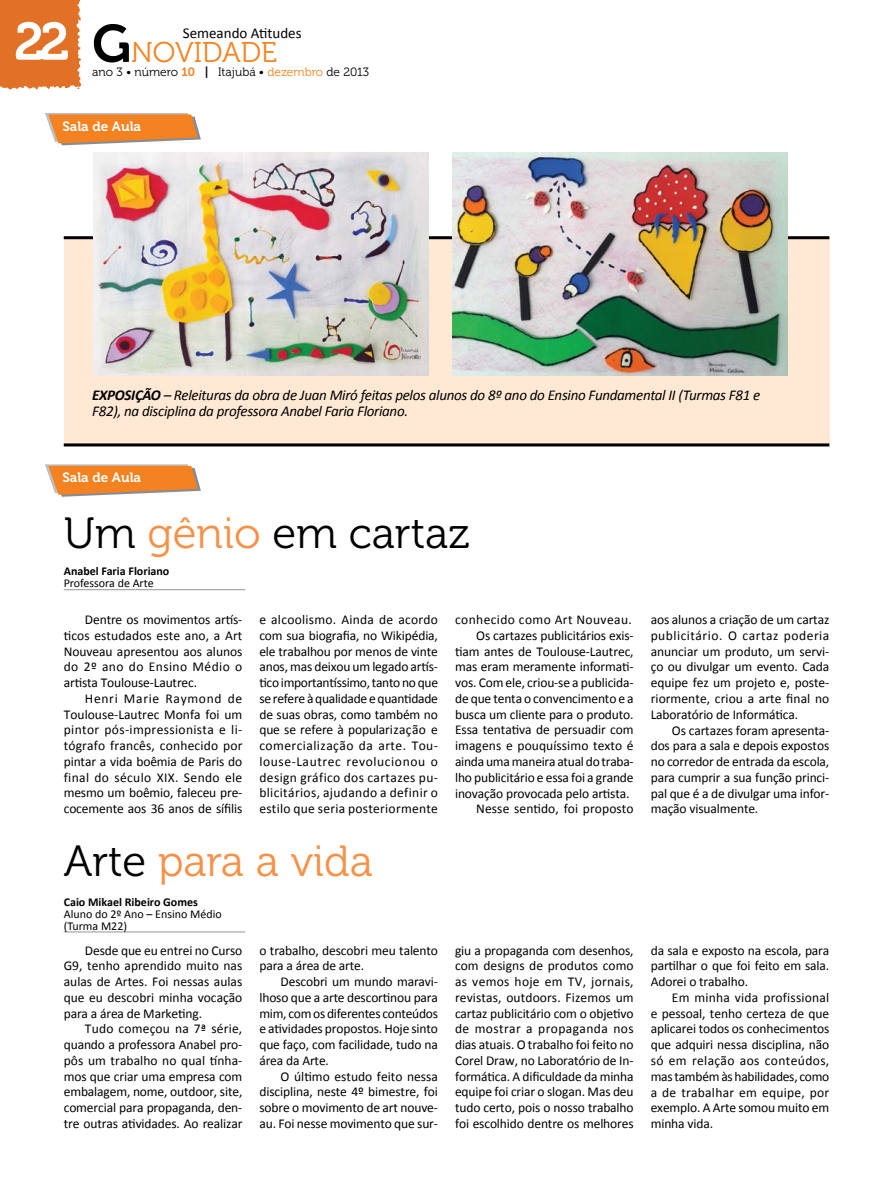
<style>
.page{position:relative;width:893px;height:1191px;background:#fff}
.page>*{position:absolute;margin:0;border:0;box-sizing:border-box;transform-origin:0 0}
.t1{font:43.65px "Museo 300";color:#000}
.t2{font:43.65px "Museo 300";color:#f79147}
.t3{font:28.5px "Museo 300";color:#f58220}
.t4{font:italic 15px/16.5px "Calibri";letter-spacing:-.02em;color:#000}
.t5{font:15px "Calibri";color:#000}
.t6{font:13.5px/15.8px "Calibri";letter-spacing:-.01em;color:#000;text-align:justify}
.t7{font:13.5px "Calibri";letter-spacing:.03em;color:#000}
.t8{font:13.5px "Museo 700";color:#fff}
.t9{font:12px/12px "Calibri";color:#000}
.t10{font:700 12px "Calibri";color:#000}
.t11{font:12px "Museo 300";color:#000}
.s1{font-family:"Museo 700";font-size:52.5px;color:#fff}
.s2{font-family:"Museo 700";font-size:52.5px;color:#000}
.s3{font-family:"Museo 700";color:#f58220}
.s4{font-family:"Museo 700"}
.s5{color:#f58220}
.s6{font-weight:700}
.s7{color:#f79147}
.s8{color:#000}
</style>
<div class="page">
<div style="left:0;top:0;width:81px;height:89px;background:#e17126"></div>
<svg style="left:45px;top:464px;width:156px;height:33px;background:#eb9954"></svg>
<svg style="left:45px;top:113px;width:156px;height:32px;background:#eb964e"></svg>
<hr style="left:64px;top:589px;width:181px;height:1px;background:#939598">
<hr style="left:64px;top:931px;width:181px;height:1px;background:#939598">
<div style="left:64px;top:236px;width:765px;height:210px;background:#ffe8d4"></div>
<hr style="left:64px;top:236px;width:765px;height:3px;background:#000">
<hr style="left:64px;top:443px;width:765px;height:3px;background:#000">
<img style="left:93px;top:152px;width:335px;height:223px">
<img style="left:452px;top:152px;width:335px;height:223px">
<h2 class="t3" style="left:14px;top:37px;width:264px"><span class="s1">22</span> <span class="s2">G</span>NOVIDADE</h2>
<p class="t11" style="left:92px;top:66px;width:278px">ano 3 • número <span class="s3">10</span> <span class="s4">|</span> Itajubá • <span class="s5">dezembro</span> de 2013</p>
<p class="t5" style="left:183px;top:24px;width:120px">Semeando Atitudes</p>
<p class="t8" style="left:62px;top:119px;width:80px">Sala de Aula</p>
<p class="t4" style="left:92px;top:386px;width:670px"><span class="s6">EXPOSIÇÃO</span> – Releituras da obra de Juan Miró feitas pelos alunos do 8º ano do Ensino Fundamental II (Turmas F81 e<br>F82), na disciplina da professora Anabel Faria Floriano.</p>
<p class="t8" style="left:62px;top:470px;width:80px">Sala de Aula</p>
<h1 class="t1" style="left:64px;top:509px;width:408px">Um <span class="s7">gênio</span> em cartaz</h1>
<p class="t10" style="left:64px;top:564px;width:107px">Anabel Faria Floriano</p>
<p class="t9" style="left:64px;top:577px;width:91px">Professora de Arte</p>
<p class="t6" style="left:64px;top:612px;width:180px;text-indent:21px">Dentre os movimentos artís&shy;ticos estudados este ano, a Art Nouveau apresentou aos alunos do 2º ano do Ensino Médio o artista Toulouse-Lautrec.</p>
<p class="t6" style="left:64px;top:690px;width:180px;text-indent:21px">Henri Marie Raymond de Toulouse-Lautrec Monfa foi um pintor pós-impressionista e li&shy;tógrafo francês, conhecido por pintar a vida boêmia de Paris do final do século XIX. Sendo ele mesmo um boêmio, faleceu pre&shy;cocemente aos 36 anos de sífilis</p>
<p class="t6" style="left:259px;top:612px;width:180px">e alcoolismo. Ainda de acordo com sua biografia, no Wikipédia, ele trabalhou por menos de vinte anos, mas deixou um legado artís&shy;tico importantíssimo, tanto no que se refere à qualidade e quantidade de suas obras, como também no que se refere à popularização e comercialização da arte. Tou&shy;louse-Lautrec revolucionou o design gráfico dos cartazes pu&shy;blicitários, ajudando a definir o estilo que seria posteriormente</p>
<p class="t7" style="left:455px;top:611px;width:178px">conhecido como Art Nouveau.</p>
<p class="t6" style="left:476px;top:627px;width:159px">Os cartazes publicitários exis-</p>
<p class="t6" style="left:455px;top:643px;width:180px">tiam antes de Toulouse-Lautrec,</p>
<p class="t6" style="left:455px;top:659px;width:180px">mas eram meramente informati-</p>
<p class="t6" style="left:455px;top:675px;width:180px">vos. Com ele, criou-se a publicida-</p>
<p class="t6" style="left:455px;top:690px;width:180px">de que tenta o convencimento e a</p>
<p class="t6" style="left:455px;top:706px;width:180px">busca um cliente para o produto.</p>
<p class="t6" style="left:455px;top:722px;width:180px">Essa tentativa de persuadir com</p>
<p class="t6" style="left:455px;top:738px;width:180px">imagens e pouquíssimo texto é</p>
<p class="t6" style="left:455px;top:753px;width:180px">ainda uma maneira atual do traba-</p>
<p class="t6" style="left:455px;top:769px;width:180px">lho publicitário e essa foi a grande</p>
<p class="t6" style="left:455px;top:785px;width:176px">inovação provocada pelo artista.</p>
<p class="t6" style="left:476px;top:801px;width:159px">Nesse sentido, foi proposto</p>
<h1 class="t2" style="left:64px;top:837px;width:311px"><span class="s8">Arte</span> para a vida</h1>
<p class="t10" style="left:64px;top:894px;width:136px">Caio Mikael Ribeiro Gomes</p>
<p class="t9" style="left:64px;top:907px;width:160px">Aluno do 2º Ano – Ensino Médio (Turma M22)</p>
<p class="t6" style="left:651px;top:612px;width:180px">aos alunos a criação de um cartaz publicitário. O cartaz poderia anunciar um produto, um servi&shy;ço ou divulgar um evento. Cada equipe fez um projeto e, poste&shy;riormente, criou a arte final no Laboratório de Informática.</p>
<p class="t6" style="left:651px;top:722px;width:180px;text-indent:21px">Os cartazes foram apresenta&shy;dos para a sala e depois expostos no corredor de entrada da escola, para cumprir a sua função princi&shy;pal que é a de divulgar uma infor&shy;mação visualmente.</p>
<p class="t6" style="left:64px;top:942px;width:180px;text-indent:21px">Desde que eu entrei no Curso G9, tenho aprendido muito nas aulas de Artes. Foi nessas aulas que eu descobri minha vocação para a área de Marketing.</p>
<p class="t6" style="left:64px;top:1021px;width:180px;text-indent:21px">Tudo começou na 7ª série, quando a professora Anabel pro&shy;pôs um trabalho no qual tínha&shy;mos que criar uma empresa com embalagem, nome, outdoor, site, comercial para propaganda, den&shy;tre outras atividades. Ao realizar</p>
<p class="t6" style="left:259px;top:942px;width:180px">o trabalho, descobri meu talento para a área de arte.</p>
<p class="t6" style="left:259px;top:973px;width:180px;text-indent:21px">Descobri um mundo maravi&shy;lhoso que a arte descortinou para mim, com os diferentes conteúdos e atividades propostos. Hoje sinto que faço, com facilidade, tudo na área da Arte.</p>
<p class="t6" style="left:259px;top:1068px;width:180px;text-indent:21px">O último estudo feito nessa disciplina, neste 4º bimestre, foi sobre o movimento de art nouve&shy;au. Foi nesse movimento que sur-</p>
<p class="t6" style="left:455px;top:942px;width:180px">giu a propaganda com desenhos, com designs de produtos como as vemos hoje em TV, jornais, revistas, outdoors. Fizemos um cartaz publicitário com o objetivo de mostrar a propaganda nos dias atuais. O trabalho foi feito no Corel Draw, no Laboratório de In&shy;formática. A dificuldade da minha equipe foi criar o slogan. Mas deu tudo certo, pois o nosso trabalho foi escolhido dentre os melhores</p>
<p class="t6" style="left:651px;top:942px;width:180px">da sala e exposto na escola, para partilhar o que foi feito em sala.<br>Adorei o trabalho.</p>
<p class="t6" style="left:651px;top:989px;width:180px;text-indent:21px">Em minha vida profissional e pessoal, tenho certeza de que aplicarei todos os conhecimentos que adquiri nessa disciplina, não só em relação aos conteúdos, mas também às habilidades, como a de trabalhar em equipe, por exemplo. A Arte somou muito em minha vida.</p>
</div>
